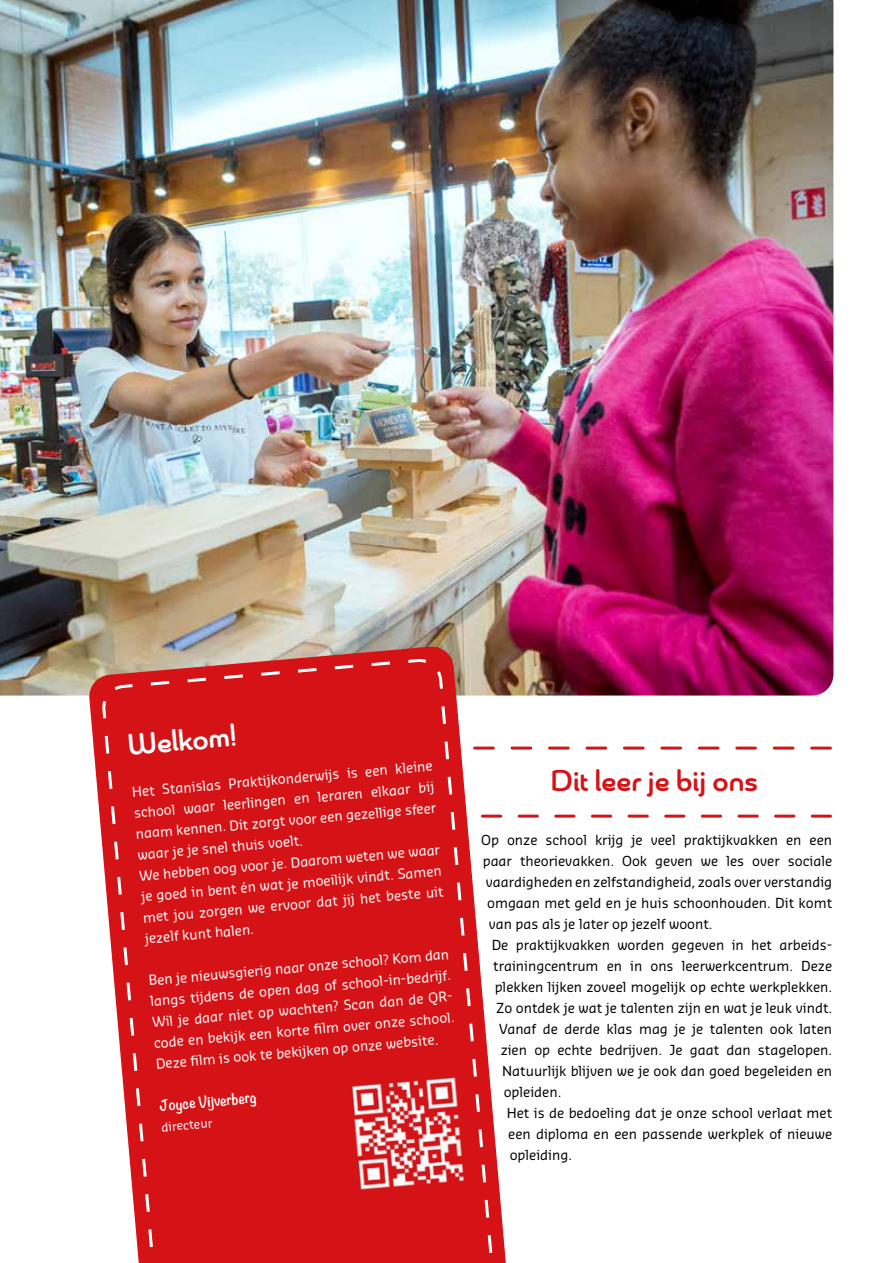
<style>
.page{position:relative;width:893px;height:1263px;background:#fff}
.page>*{position:absolute;margin:0;border:0;box-sizing:border-box;transform-origin:0 0}
.t1{font:500 30px "Chennai";color:#d51317}
.t2{font:500 30px "Chennai";color:#fff}
.t3{font:13.5px "Sansa";color:#000}
.t4{font:13.5px/21px "Sansa";color:#fff}
.t5{font:700 13.5px "Noteworthy";color:#fff}
.t6{font:12px "Sansa";color:#fff}
</style>
<div class="page">
<img style="left:0;top:0;width:833px;height:695px">
<img style="left:89px;top:646px;width:423px;height:174px">
<svg style="left:503px;top:703px;width:328px;height:560px"></svg>
<svg style="left:100px;top:657px;width:403px;height:606px;background:#d82e31"></svg>
<img style="left:342px;top:1071px;width:133px;height:127px">
<h1 class="t2" style="left:126px;top:725px;width:109px;rotate:-5deg">Welkom!</h1>
<p class="t4" style="left:131px;top:781px;width:303px;rotate:-5deg">Het Stanislas Praktijkonderwijs is een kleine school waar leerlingen en leraren elkaar bij naam kennen. Dit zorgt voor een gezellige sfeer waar je je snel thuis voelt.<br>We hebben oog voor je. Daarom weten we waar je goed in bent én wat je moeilijk vindt. Samen met jou zorgen we ervoor dat jij het beste uit jezelf kunt halen.</p>
<p class="t4" style="left:148px;top:969px;width:304px;text-align:justify;rotate:-5deg">Ben je nieuwsgierig naar onze school? Kom dan langs tijdens de open dag of school-in-bedrijf.<br>Wil je daar niet op wachten? Scan dan de QR&shy;code en bekijk een korte fi lm over onze school.<br>Deze fi lm is ook te bekijken op onze website.</p>
<p class="t5" style="left:159px;top:1093px;width:99px;rotate:-5deg">Joyce Vijverberg</p>
<p class="t6" style="left:161px;top:1119px;width:53px;rotate:-5deg">directeur</p>
<h1 class="t1" style="left:551px;top:761px;width:209px">Dit leer je bij ons</h1>
<p class="t3" style="left:481px;top:831px;width:352px">Op onze school krijg je veel praktijkvakken en een</p>
<p class="t3" style="left:483px;top:852px;width:351px">paar theorievakken. Ook geven we les over sociale</p>
<p class="t3" style="left:486px;top:873px;width:348px">vaardigheden en zelfstandigheid, zoals over verstandig</p>
<p class="t3" style="left:487px;top:894px;width:347px">omgaan met geld en je huis schoonhouden. Dit komt</p>
<p class="t3" style="left:489px;top:915px;width:225px">van pas als je later op jezelf woont.</p>
<p class="t3" style="left:492px;top:936px;width:342px">De praktijkvakken worden gegeven in het arbeids-</p>
<p class="t3" style="left:493px;top:957px;width:340px">trainingcentrum en in ons leerwerkcentrum. Deze</p>
<p class="t3" style="left:495px;top:978px;width:339px">plekken lijken zoveel mogelijk op echte werkplekken.</p>
<p class="t3" style="left:496px;top:999px;width:337px">Zo ontdek je wat je talenten zijn en wat je leuk vindt.</p>
<p class="t3" style="left:499px;top:1020px;width:334px">Vanaf de derde klas mag je je talenten ook laten</p>
<p class="t3" style="left:501px;top:1041px;width:333px">zien op echte bedrijven. Je gaat dan stagelopen.</p>
<p class="t3" style="left:502px;top:1062px;width:331px">Natuurlijk blijven we je ook dan goed begeleiden en</p>
<p class="t3" style="left:504px;top:1083px;width:59px">opleiden.</p>
<p class="t3" style="left:507px;top:1104px;width:327px">Het is de bedoeling dat je onze school verlaat met</p>
<p class="t3" style="left:508px;top:1125px;width:325px">een diploma en een passende werkplek of nieuwe</p>
<p class="t3" style="left:510px;top:1146px;width:64px">opleiding.</p>
</div>
